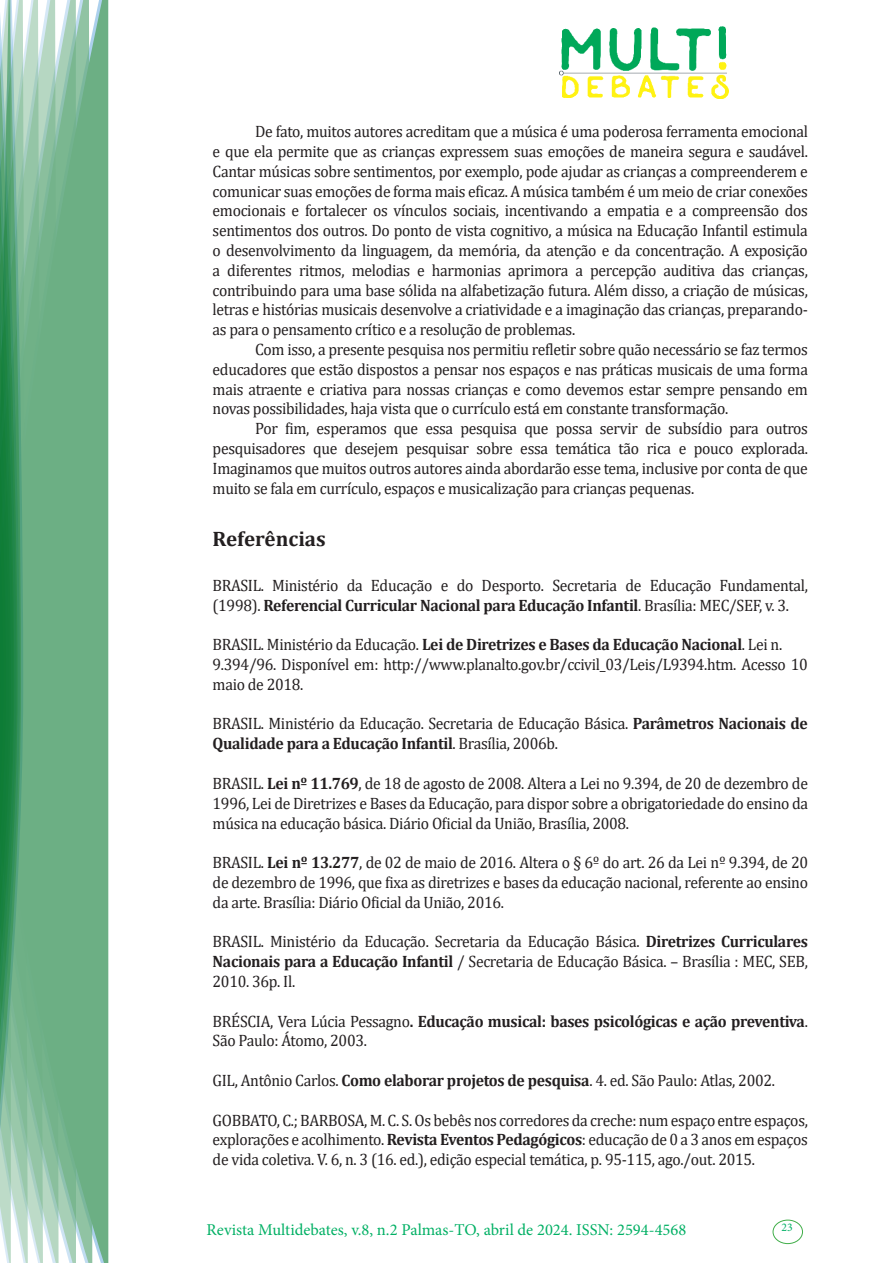
<style>
.page{position:relative;width:893px;height:1263px;background:#fff}
.page>*{position:absolute;margin:0;border:0;box-sizing:border-box;transform-origin:0 0}
.Titulo_2{font:700 21px "Cambria";color:#231f20}
.texto{font:16.5px/19.8px "Cambria";letter-spacing:-.02em;color:#231f20;text-align:justify;scale:.95 1}
.texto-2{font:700 16.5px/19.8px "Cambria";letter-spacing:-.02em;color:#231f20;scale:.95 1}
.t1{font:16.5px "Minion Pro";color:#00b064}
.t2{font:11.7px "Minion Pro";color:#00b064}
.s1{font-weight:700}
.s2{font-weight:400}
</style>
<div class="page">
<img style="left:559px;top:26px;width:169px;height:72px">
<div style="left:95px;top:0;width:14px;height:1263px;background:#6caf84"></div>
<svg style="left:79px;top:0;width:16px;height:1263px;background:#71b289"></svg>
<svg style="left:62px;top:0;width:17px;height:1263px;background:#75b48c"></svg>
<svg style="left:45px;top:0;width:17px;height:1263px;background:#7cb792"></svg>
<svg style="left:30px;top:0;width:15px;height:1263px;background:#80ba96"></svg>
<svg style="left:0;top:0;width:30px;height:1263px;background:#61a97f"></svg>
<div style="left:772px;top:1219px;width:31px;height:25px;border:1px solid #40ae49;border-radius:50%"></div>
<p class="texto" style="left:213px;top:122px;width:628px;text-indent:43px">De fato, muitos autores acreditam que a música é uma poderosa ferramenta emocional e que ela permite que as crianças expressem suas emoções de maneira segura e saudável.<br>Cantar músicas sobre sentimentos, por exemplo, pode ajudar as crianças a compreenderem e comunicar suas emoções de forma mais eficaz. A música também é um meio de criar conexões emocionais e fortalecer os vínculos sociais, incentivando a empatia e a compreensão dos sentimentos dos outros. Do ponto de vista cognitivo, a música na Educação Infantil estimula o desenvolvimento da linguagem, da memória, da atenção e da concentração. A exposição a diferentes ritmos, melodias e harmonias aprimora a percepção auditiva das crianças, contribuindo para uma base sólida na alfabetização futura. Além disso, a criação de músicas, letras e histórias musicais desenvolve a criatividade e a imaginação das crianças, preparando&shy;as para o pensamento crítico e a resolução de problemas.</p>
<p class="texto" style="left:213px;top:339px;width:628px;text-indent:43px">Com isso, a presente pesquisa nos permitiu refletir sobre quão necessário se faz termos educadores que estão dispostos a pensar nos espaços e nas práticas musicais de uma forma mais atraente e criativa para nossas crianças e como devemos estar sempre pensando em novas possibilidades, haja vista que o currículo está em constante transformação.</p>
<p class="texto" style="left:213px;top:419px;width:628px;text-indent:43px">Por fim, esperamos que essa pesquisa que possa servir de subsídio para outros pesquisadores que desejem pesquisar sobre essa temática tão rica e pouco explorada.<br>Imaginamos que muitos outros autores ainda abordarão esse tema, inclusive por conta de que muito se fala em currículo, espaços e musicalização para crianças pequenas.</p>
<p class="Titulo_2" style="left:213px;top:524px;width:115px">Referências</p>
<p class="texto" style="left:213px;top:575px;width:628px">BRASIL. Ministério da Educação e do Desporto. Secretaria de Educação Fundamental, (1998). <span class="s1">Referencial Curricular Nacional para Educação Infantil</span>. Brasília: MEC/SEF, v. 3.</p>
<p class="texto-2" style="left:213px;top:634px;width:601px"><span class="s2">BRASIL. Ministério da Educação.</span> Lei de Diretrizes e Bases da Educação Nacional<span class="s2">. Lei n.</span></p>
<p class="texto" style="left:213px;top:654px;width:628px">9.394/96. Disponível em: http://www.planalto.gov.br/ccivil_03/Leis/L9394.htm. Acesso 10 maio de 2018.</p>
<p class="texto" style="left:213px;top:714px;width:628px">BRASIL. Ministério da Educação. Secretaria de Educação Básica. <span class="s1">Parâmetros Nacionais de<br>Qualidade para a Educação Infantil</span>. Brasília, 2006b.</p>
<p class="texto" style="left:213px;top:773px;width:628px">BRASIL. <span class="s1">Lei nº 11.769</span>, de 18 de agosto de 2008. Altera a Lei no 9.394, de 20 de dezembro de 1996, Lei de Diretrizes e Bases da Educação, para dispor sobre a obrigatoriedade do ensino da música na educação básica. Diário Oficial da União, Brasília, 2008.</p>
<p class="texto" style="left:213px;top:852px;width:628px">BRASIL. <span class="s1">Lei nº 13.277</span>, de 02 de maio de 2016. Altera o § 6º do art. 26 da Lei nº 9.394, de 20 de dezembro de 1996, que fixa as diretrizes e bases da educação nacional, referente ao ensino da arte. Brasília: Diário Oficial da União, 2016.</p>
<p class="texto" style="left:213px;top:932px;width:628px">BRASIL. Ministério da Educação. Secretaria da Educação Básica. <span class="s1">Diretrizes Curriculares Nacionais para a Educação Infantil</span> / Secretaria de Educação Básica. – Brasília : MEC, SEB, 2010. 36p. Il.</p>
<p class="texto-2" style="left:213px;top:1010px;width:628px"><span class="s2">BRÉSCIA, Vera Lúcia Pessagno</span>. Educação musical: bases psicológicas e ação preventiva<span class="s2">.<br>São Paulo: Átomo, 2003.</span></p>
<p class="texto" style="left:213px;top:1070px;width:593px">GIL, Antônio Carlos. <span class="s1">Como elaborar projetos de pesquisa</span>. 4. ed. São Paulo: Atlas, 2002.</p>
<p class="texto" style="left:213px;top:1110px;width:628px">GOBBATO, C.; BARBOSA, M. C. S. Os bebês nos corredores da creche: num espaço entre espaços, explorações e acolhimento. <span class="s1">Revista Eventos Pedagógicos</span>: educação de 0 a 3 anos em espaços de vida coletiva. V. 6, n. 3 (16. ed.), edição especial temática, p. 95-115, ago./out. 2015.</p>
<p class="t1" style="left:207px;top:1218px;width:481px">Revista Multidebates, v.8, n.2 Palmas-TO, abril de 2024. ISSN: 2594-4568</p>
<p class="t2" style="left:781px;top:1219px;width:13px">23</p>
</div>
